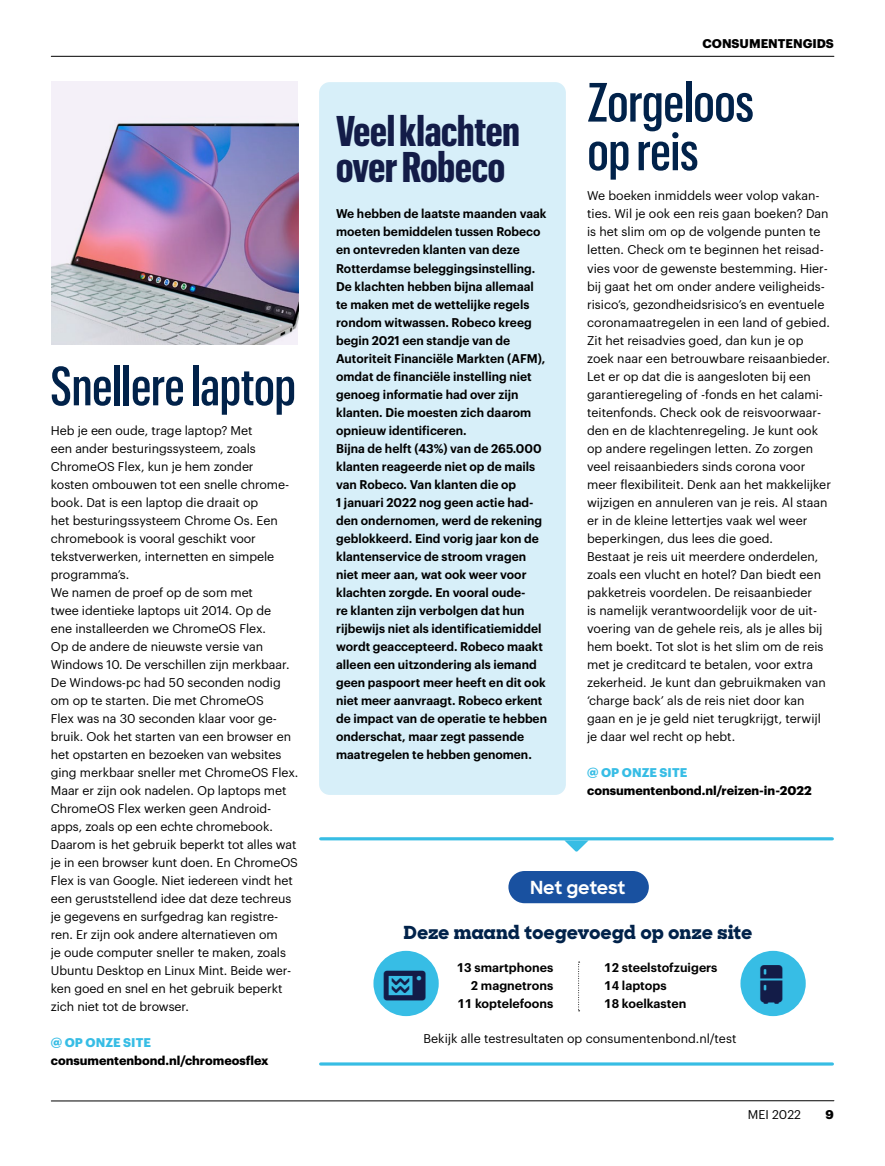
<style>
.page{position:relative;width:885px;height:1166px;background:#fff}
.page>*{position:absolute;margin:0;border:0;box-sizing:border-box;transform-origin:0 0}
.t1{font:500 54px/48.6px "Graphik X Cond";letter-spacing:-.005em;color:#01224a}
.t2{font:700 42px/36px "Graphik X Cond";letter-spacing:-.005em;color:#131c48}
.t3{font:800 18px "Sharp Slab";letter-spacing:-.01em;color:#01224a}
.t4{font:700 18px "Sharp Sans";letter-spacing:-.015em;color:#fff}
.t5{font:12.3px/18px "Graphik";letter-spacing:-.005em;color:#000}
.t6{font:600 12.3px/18px "Graphik";color:#000}
.t7{font:700 12.3px "Graphik";color:#000}
.t8{font:700 12.3px "Graphik";letter-spacing:.005em;color:#37bde5}
</style>
<div class="page">
<hr style="left:51px;top:1100px;width:782px;height:1px;background:#000">
<hr style="left:51px;top:56px;width:782px;height:1px;background:#000">
<img style="left:51px;top:81px;width:247px;height:263px">
<div style="left:319px;top:82px;width:247px;height:712px;background:#d7eff9;border-radius:11px"></div>
<div style="left:373px;top:950px;width:65px;height:65px;background:#37bde5;border-radius:50%"></div>
<div style="left:740px;top:950px;width:65px;height:65px;background:#37bde5;border-radius:50%"></div>
<hr style="left:320px;top:1062px;width:512px;height:3px;background:#37bde4">
<hr style="left:320px;top:837px;width:512px;height:3px;background:#37bde4">
<svg style="left:564px;top:840px;width:24px;height:11px"></svg>
<div style="left:508px;top:870px;width:140px;height:32px;background:#1951a0;border-radius:16px"></div>
<svg style="left:578px;top:961px;width:1px;height:50px"></svg>
<h1 class="t1" style="left:50px;top:358px;width:247px">Snellere laptop</h1>
<p class="t5" style="left:51px;top:420px;width:249px">Heb je een oude, trage laptop? Met<br>een ander besturingssysteem, zoals ChromeOS Flex, kun je hem zonder<br>kosten ombouwen tot een snelle chrome&shy;book. Dat is een laptop die draait op<br>het besturingssysteem Chrome Os. Een chromebook is vooral geschikt voor tekstverwerken, internetten en simpele programma’s.<br>We namen de proef op de som met<br>twee identieke laptops uit 2014. Op de<br>ene installeerden we ChromeOS Flex.<br>Op de andere de nieuwste versie van Windows 10. De verschillen zijn merkbaar.<br>De Windows-pc had 50 seconden nodig om op te starten. Die met ChromeOS<br>Flex was na 30 seconden klaar voor ge&shy;bruik. Ook het starten van een browser en het opstarten en bezoeken van websites ging merkbaar sneller met ChromeOS Flex.<br>Maar er zijn ook nadelen. Op laptops met ChromeOS Flex werken geen Android&shy;apps, zoals op een echte chromebook.<br>Daarom is het gebruik beperkt tot alles wat je in een browser kunt doen. En ChromeOS Flex is van Google. Niet iedereen vindt het een geruststellend idee dat deze techreus je gegevens en surfgedrag kan registre&shy;ren. Er zijn ook andere alternatieven om<br>je oude computer sneller te maken, zoals Ubuntu Desktop en Linux Mint. Beide wer&shy;ken goed en snel en het gebruik beperkt zich niet tot de browser.</p>
<p class="t8" style="left:51px;top:1032px;width:102px">@ OP ONZE SITE</p>
<p class="t7" style="left:51px;top:1050px;width:219px">consumentenbond.nl/chromeosflex</p>
<h2 class="t2" style="left:336px;top:110px;width:185px">Veel klachten over Robeco</h2>
<p class="t6" style="left:336px;top:204px;width:212px">We hebben de laatste maanden vaak moeten bemiddelen tussen Robeco en ontevreden klanten van deze Rotterdamse beleggingsinstelling.<br>De klachten hebben bijna allemaal te maken met de wettelijke regels rondom witwassen. Robeco kreeg begin 2021 een standje van de Autoriteit Financiële Markten (AFM), omdat de financiële instelling niet genoeg informatie had over zijn klanten. Die moesten zich daarom opnieuw identificeren.<br>Bijna de helft (43%) van de 265.000 klanten reageerde niet op de mails van Robeco. Van klanten die op<br>1 januari 2022 nog geen actie had&shy;den ondernomen, werd de rekening geblokkeerd. Eind vorig jaar kon de klantenservice de stroom vragen niet meer aan, wat ook weer voor klachten zorgde. En vooral oude-<br>re klanten zijn verbolgen dat hun rijbewijs niet als identificatiemiddel wordt geaccepteerd. Robeco maakt alleen een uitzondering als iemand geen paspoort meer heeft en dit ook niet meer aanvraagt. Robeco erkent de impact van de operatie te hebben onderschat, maar zegt passende maatregelen te hebben genomen.</p>
<p class="t7" style="left:702px;top:34px;width:133px">CONSUMENTENGIDS</p>
<h1 class="t1" style="left:587px;top:74px;width:168px">Zorgeloos op reis</h1>
<p class="t5" style="left:587px;top:186px;width:245px">We boeken inmiddels weer volop vakan&shy;ties. Wil je ook een reis gaan boeken? Dan is het slim om op de volgende punten te letten. Check om te beginnen het reisad&shy;vies voor de gewenste bestemming. Hier&shy;bij gaat het om onder andere veiligheids&shy;risico’s, gezondheidsrisico’s en eventuele coronamaatregelen in een land of gebied.<br>Zit het reisadvies goed, dan kun je op zoek naar een betrouwbare reisaanbieder.<br>Let er op dat die is aangesloten bij een garantieregeling of -fonds en het calami&shy;teitenfonds. Check ook de reisvoorwaar&shy;den en de klachtenregeling. Je kunt ook op andere regelingen letten. Zo zorgen veel reisaanbieders sinds corona voor meer flexibiliteit. Denk aan het makkelijker wijzigen en annuleren van je reis. Al staan er in de kleine lettertjes vaak wel weer beperkingen, dus lees die goed.<br>Bestaat je reis uit meerdere onderdelen, zoals een vlucht en hotel? Dan biedt een pakketreis voordelen. De reisaanbieder<br>is namelijk verantwoordelijk voor de uit&shy;voering van de gehele reis, als je alles bij hem boekt. Tot slot is het slim om de reis met je creditcard te betalen, voor extra zekerheid. Je kunt dan gebruikmaken van ‘charge back’ als de reis niet door kan gaan en je je geld niet terugkrijgt, terwijl je daar wel recht op hebt.</p>
<p class="t8" style="left:587px;top:762px;width:102px">@ OP ONZE SITE</p>
<p class="t7" style="left:587px;top:780px;width:226px">consumentenbond.nl/reizen-in-2022</p>
<h3 class="t4" style="left:530px;top:873px;width:97px">Net getest</h3>
<h3 class="t3" style="left:403px;top:919px;width:350px">Deze maand toegevoegd op onze site</h3>
<p class="t6" style="left:457px;top:957px;width:98px;text-align:right">13 smartphones<br>2 magnetrons<br>11 koptelefoons</p>
<p class="t6" style="left:604px;top:957px;width:115px">12 steelstofzuigers<br>14 laptops<br>18 koelkasten</p>
<p class="t5" style="left:423px;top:1028px;width:314px">Bekijk alle testresultaten op consumentenbond.nl/test</p>
<p class="t5" style="left:747px;top:1104px;width:55px">MEI 2022</p>
<p class="t7" style="left:825px;top:1104px;width:10px">9</p>
</div>
